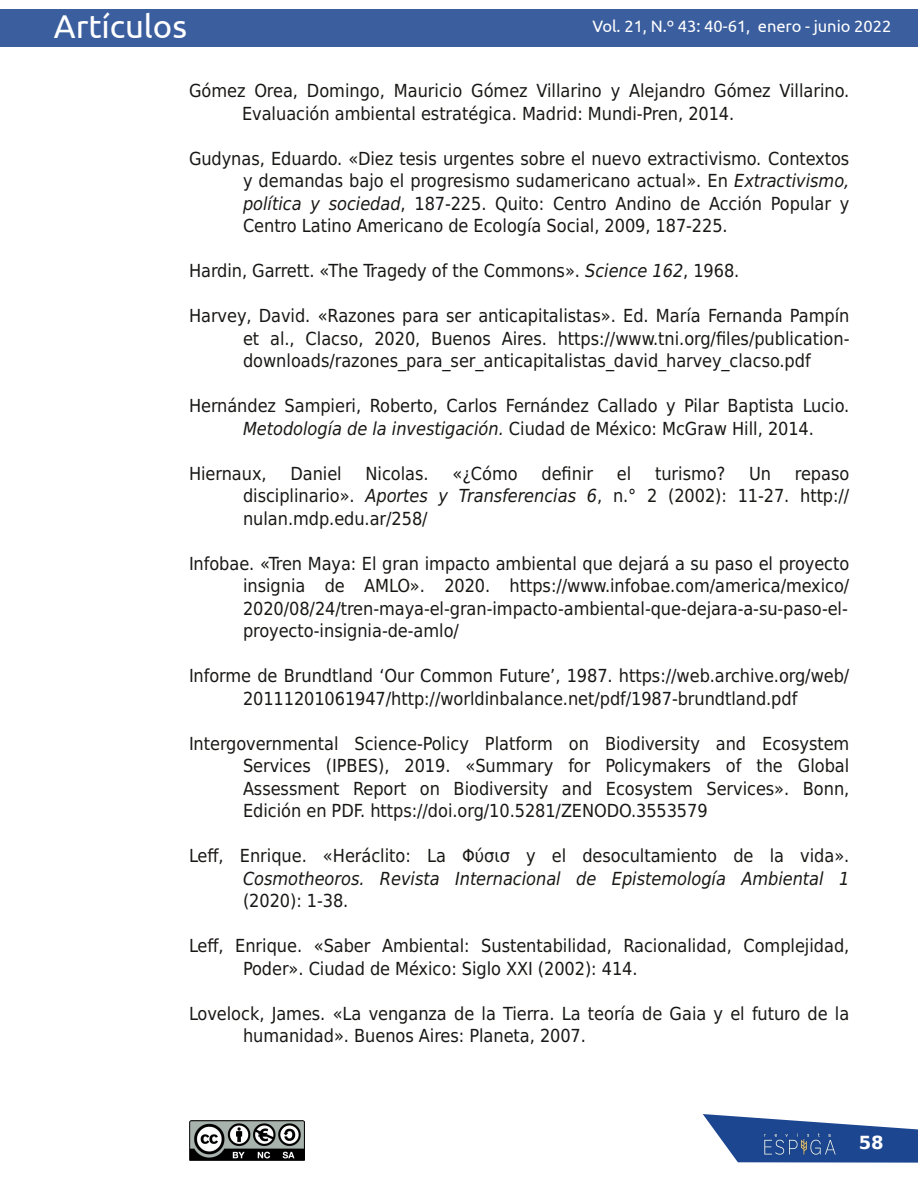
<style>
.page{position:relative;width:918px;height:1188px;background:#fff}
.page>*{position:absolute;margin:0;border:0;box-sizing:border-box;transform-origin:0 0}
.t1{font:33px "Ubuntu";color:#fff}
.t2{font:18px/22.5px "DejaVu Sans Condensed";color:#181715;text-align:justify}
.t3{font:italic 18px "DejaVu Sans Condensed";color:#181715}
.t4{font:700 18px "DejaVu Sans";color:#fff}
.t5{font:16.5px "Ubuntu";color:#fff}
.s1{font-style:italic}
</style>
<div class="page">
<svg style="left:703px;top:1114px;width:215px;height:49px"></svg>
<img style="left:741px;top:1129px;width:118px;height:31px">
<div style="left:0;top:9px;width:918px;height:38px;background:#3a5e9e"></div>
<img style="left:190px;top:1120px;width:114px;height:41px">
<h1 class="t1" style="left:54px;top:8px;width:135px">Artículos</h1>
<p class="t5" style="left:592px;top:17px;width:300px">Vol. 21, N.º 43: 40-61, enero - junio 2022</p>
<p class="t2" style="left:242px;top:80px;width:609px;text-indent:-53px">Gómez Orea, Domingo, Mauricio Gómez Villarino y Alejandro Gómez Villarino.<br>Evaluación ambiental estratégica. Madrid: Mundi-Pren, 2014.</p>
<p class="t2" style="left:243px;top:147px;width:608px;text-indent:-54px">Gudynas, Eduardo. «Diez tesis urgentes sobre el nuevo extractivismo. Contextos y demandas bajo el progresismo sudamericano actual». En <span class="s1">Extractivismo, política y sociedad</span>, 187-225. Quito: Centro Andino de Acción Popular y Centro Latino Americano de Ecología Social, 2009, 187-225.</p>
<p class="t2" style="left:189px;top:260px;width:552px">Hardin, Garrett. «The Tragedy of the Commons». <span class="s1">Science 162</span>, 1968.</p>
<p class="t2" style="left:243px;top:305px;width:608px;text-indent:-54px">Harvey, David. «Razones para ser anticapitalistas». Ed. María Fernanda Pampín et al., Clacso, 2020, Buenos Aires. https://www.tni.org/files/publication&shy;downloads/razones_para_ser_anticapitalistas_david_harvey_clacso.pdf</p>
<p class="t2" style="left:243px;top:395px;width:608px;text-indent:-54px">Hernández Sampieri, Roberto, Carlos Fernández Callado y Pilar Baptista Lucio.<br><span class="s1">Metodología de la investigación.</span> Ciudad de México: McGraw Hill, 2014.</p>
<p class="t2" style="left:189px;top:462px;width:79px">Hiernaux,</p>
<p class="t2" style="left:290px;top:462px;width:53px">Daniel</p>
<p class="t2" style="left:366px;top:462px;width:65px">Nicolas.</p>
<p class="t2" style="left:453px;top:462px;width:67px">«¿Cómo</p>
<p class="t2" style="left:542px;top:462px;width:53px">definir</p>
<p class="t2" style="left:617px;top:462px;width:16px">el</p>
<p class="t2" style="left:655px;top:462px;width:72px">turismo?</p>
<p class="t2" style="left:749px;top:462px;width:24px">Un</p>
<p class="t2" style="left:243px;top:462px;width:608px;text-indent:552px">repaso disciplinario». <span class="s1">Aportes y Transferencias 6</span>, n.° 2 (2002): 11-27. http:// nulan.mdp.edu.ar/258/</p>
<p class="t2" style="left:243px;top:552px;width:608px;text-indent:-54px">Infobae. «Tren Maya: El gran impacto ambiental que dejará a su paso el proyecto insignia de AMLO». 2020. https://www.infobae.com/america/mexico/ 2020/08/24/tren-maya-el-gran-impacto-ambiental-que-dejara-a-su-paso-el&shy;proyecto-insignia-de-amlo/</p>
<p class="t2" style="left:189px;top:665px;width:662px;text-align:center">Informe de Brundtland ‘Our Common Future’, 1987. https://web.archive.org/web/<br>20111201061947/http://worldinbalance.net/pdf/1987-brundtland.pdf</p>
<p class="t2" style="left:243px;top:732px;width:608px;text-indent:-54px">Intergovernmental Science-Policy Platform on Biodiversity and Ecosystem Services (IPBES), 2019. «Summary for Policymakers of the Global Assessment Report on Biodiversity and Ecosystem Services». Bonn, Edición en PDF. https://doi.org/10.5281/ZENODO.3553579</p>
<p class="t2" style="left:189px;top:845px;width:662px">Leff, Enrique. «Heráclito: La Φύσισ y el desocultamiento de la vida».</p>
<p class="t3" style="left:243px;top:868px;width:608px">Cosmotheoros. Revista Internacional de Epistemología Ambiental 1</p>
<p class="t2" style="left:243px;top:890px;width:107px">(2020): 1-38.</p>
<p class="t2" style="left:243px;top:935px;width:608px;text-indent:-54px">Leff, Enrique. «Saber Ambiental: Sustentabilidad, Racionalidad, Complejidad,<br>Poder». Ciudad de México: Siglo XXI (2002): 414.</p>
<p class="t2" style="left:243px;top:1002px;width:608px;text-indent:-54px">Lovelock, James. «La venganza de la Tierra. La teoría de Gaia y el futuro de la humanidad». Buenos Aires: Planeta, 2007.</p>
<p class="t4" style="left:859px;top:1132px;width:26px">58</p>
</div>
